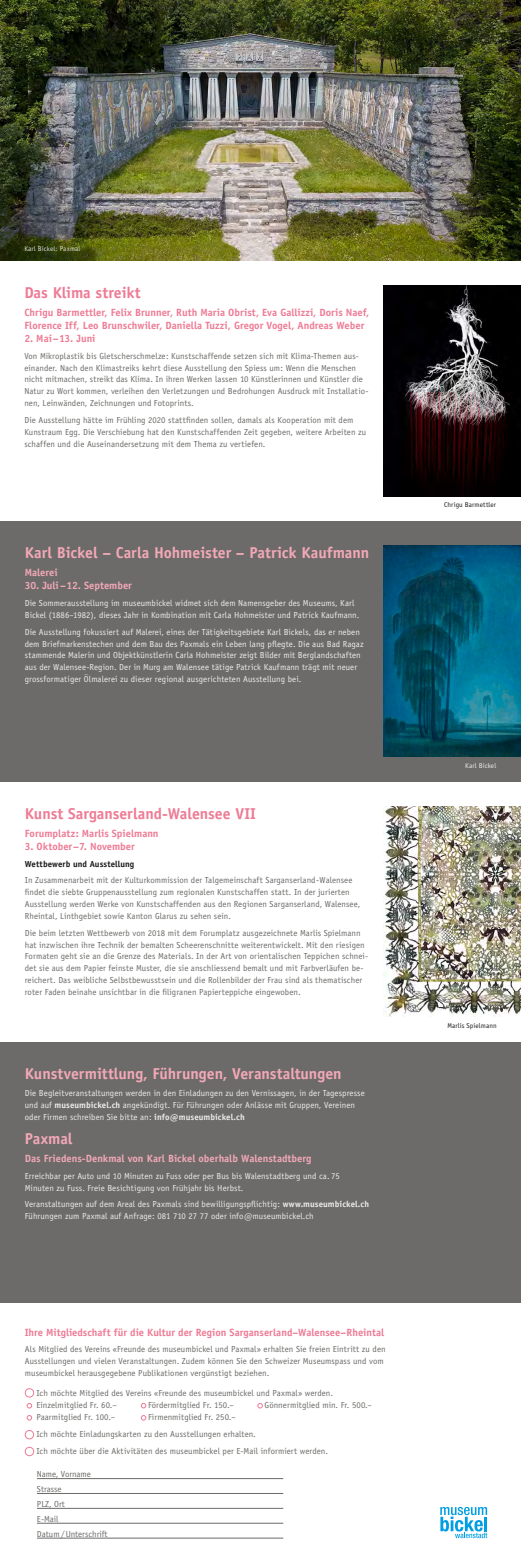
<style>
.page{position:relative;width:521px;height:1563px;background:#fff}
.page>*{position:absolute;margin:0;border:0;box-sizing:border-box;transform-origin:0 0}
.t1{font:700 15.75px "Officina Sans";letter-spacing:-.005em;color:#f3a8b7}
.t2{font:700 15.75px "Officina Sans";color:#ee7b95}
.t3{font:700 10.5px/13.1px "Officina Sans";color:#ee7b95}
.t4{font:700 10.5px "Officina Sans";color:#f3a8b7}
.t5{font:8.75px/11.8px "Officina Sans";letter-spacing:.005em;color:#6c6b69}
.t6{font:8.75px/11.8px "Officina Sans";letter-spacing:.005em;color:#ececec}
.t7{font:700 8.75px "Officina Sans";letter-spacing:.01em;color:#1a1918}
.t8{font:7px "Officina Sans";letter-spacing:.015em;color:#1a1918}
.t9{font:7px "Officina Sans";letter-spacing:.015em;color:#d9d9da}
.t10{font:7px "Officina Sans";letter-spacing:.015em;color:#ececec}
.s1{font-weight:700}
</style>
<div class="page">
<div style="left:0;top:521px;width:521px;height:260px;background:#6c6b69"></div>
<div style="left:0;top:1042px;width:521px;height:260px;background:#6c6b69"></div>
<img style="left:0;top:0;width:521px;height:260px">
<svg style="left:440px;top:1507px;width:47px;height:31px"></svg>
<hr style="left:37px;top:1478px;width:246px;height:1px;background:#6c6b69">
<hr style="left:37px;top:1493px;width:246px;height:1px;background:#6c6b69">
<hr style="left:37px;top:1508px;width:246px;height:1px;background:#6c6b69">
<hr style="left:37px;top:1523px;width:246px;height:1px;background:#6c6b69">
<hr style="left:37px;top:1538px;width:246px;height:1px;background:#6c6b69">
<div style="left:25px;top:1388px;width:9px;height:9px;border:1px solid #ee7b95;border-radius:50%"></div>
<div style="left:25px;top:1430px;width:9px;height:9px;border:1px solid #ee7b95;border-radius:50%"></div>
<div style="left:25px;top:1446px;width:9px;height:10px;border:1px solid #ee7b95;border-radius:50%"></div>
<svg style="left:27px;top:1403px;width:5px;height:5px"></svg>
<svg style="left:27px;top:1415px;width:5px;height:5px"></svg>
<svg style="left:141px;top:1403px;width:5px;height:5px"></svg>
<svg style="left:141px;top:1415px;width:5px;height:5px"></svg>
<svg style="left:257px;top:1403px;width:6px;height:5px"></svg>
<img style="left:384px;top:285px;width:137px;height:211px">
<img style="left:384px;top:806px;width:137px;height:210px">
<img style="left:384px;top:546px;width:137px;height:210px">
<p class="t9" style="left:24px;top:245px;width:57px">Karl Bickel: Paxmal</p>
<h1 class="t2" style="left:24px;top:282px;width:118px">Das Klima streikt</h1>
<p class="t3" style="left:24px;top:305px;width:346px">Chrigu Barmettler, Felix Brunner, Ruth Maria Obrist, Eva Gallizzi, Doris Naef,<br>Florence Iff, Leo Brunschwiler, Daniella Tuzzi, Gregor Vogel, Andreas Weber</p>
<p class="t3" style="left:24px;top:332px;width:73px">2. Mai–13. Juni</p>
<p class="t5" style="left:24px;top:350px;width:346px">Von Mikroplastik bis Gletscherschmelze: Kunstschaffende setzen sich mit Klima-Themen aus&shy;einander. Nach den Klimastreiks kehrt diese Ausstellung den Spiess um: Wenn die Menschen nicht mitmachen, streikt das Klima. In ihren Werken lassen 10 Künstlerinnen und Künstler die Natur zu Wort kommen, verleihen den Verletzungen und Bedrohungen Ausdruck mit Installatio&shy;nen, Leinwänden, Zeichnungen und Fotoprints.</p>
<p class="t5" style="left:24px;top:414px;width:343px">Die Ausstellung hätte im Frühling 2020 stattfinden sollen, damals als Kooperation mit dem<br>Kunstraum Egg. Die Verschiebung hat den Kunstschaffenden Zeit gegeben, weitere Arbeiten zu schaffen und die Auseinandersetzung mit dem Thema zu vertiefen.</p>
<h1 class="t1" style="left:25px;top:543px;width:346px">Karl Bickel – Carla Hohmeister – Patrick Kaufmann</h1>
<p class="t4" style="left:25px;top:566px;width:34px">Malerei</p>
<p class="t4" style="left:25px;top:579px;width:109px">30. Juli–12. September</p>
<p class="t6" style="left:25px;top:597px;width:336px">Die Sommerausstellung im museumbickel widmet sich dem Namensgeber des Museums, Karl<br>Bickel (1886–1982), dieses Jahr in Kombination mit Carla Hohmeister und Patrick Kaufmann.</p>
<p class="t6" style="left:25px;top:626px;width:340px">Die Ausstellung fokussiert auf Malerei, eines der Tätigkeitsgebiete Karl Bickels, das er neben dem Briefmarkenstechen und dem Bau des Paxmals ein Leben lang pflegte. Die aus Bad Ragaz stammende Malerin und Objektkünstlerin Carla Hohmeister zeigt Bilder mit Berglandschaften aus der Walensee-Region. Der in Murg am Walensee tätige Patrick Kaufmann trägt mit neuer grossformatiger Ölmalerei zu dieser regional ausgerichteten Ausstellung bei.</p>
<h1 class="t2" style="left:25px;top:803px;width:233px">Kunst Sarganserland-Walensee VII</h1>
<p class="t3" style="left:25px;top:826px;width:135px">Forumplatz: Marlis Spielmann</p>
<p class="t3" style="left:25px;top:839px;width:111px">3. Oktober–7. November</p>
<p class="t7" style="left:25px;top:858px;width:111px">Wettbewerb und Ausstellung</p>
<p class="t5" style="left:25px;top:874px;width:337px">In Zusammenarbeit mit der Kulturkommission der Talgemeinschaft Sarganserland-Walensee findet die siebte Gruppenausstellung zum regionalen Kunstschaffen statt. In der jurierten Ausstellung werden Werke von Kunstschaffenden aus den Regionen Sarganserland, Walensee, Rheintal, Linthgebiet sowie Kanton Glarus zu sehen sein.</p>
<p class="t5" style="left:25px;top:927px;width:345px">Die beim letzten Wettbewerb von 2018 mit dem Forumplatz ausgezeichnete Marlis Spielmann hat inzwischen ihre Technik der bemalten Scheerenschnitte weiterentwickelt. Mit den riesigen Formaten geht sie an die Grenze des Materials. In der Art von orientalischen Teppichen schnei&shy;det sie aus dem Papier feinste Muster, die sie anschliessend bemalt und mit Farbverläufen be&shy;reichert. Das weibliche Selbstbewusstsein und die Rollenbilder der Frau sind als thematischer roter Faden beinahe unsichtbar in die filigranen Papierteppiche eingewoben.</p>
<h1 class="t1" style="left:25px;top:1064px;width:318px">Kunstvermittlung, Führungen, Veranstaltungen</h1>
<p class="t6" style="left:25px;top:1087px;width:341px">Die Begleitveranstaltungen werden in den Einladungen zu den Vernissagen, in der Tagespresse und auf <span class="s1">museumbickel.ch</span> angekündigt. Für Führungen oder Anlässe mit Gruppen, Vereinen oder Firmen schreiben Sie bitte an: <span class="s1">info@museumbickel.ch</span></p>
<h1 class="t1" style="left:25px;top:1128px;width:49px">Paxmal</h1>
<p class="t4" style="left:25px;top:1152px;width:288px">Das Friedens-Denkmal von Karl Bickel oberhalb Walenstadtberg</p>
<p class="t6" style="left:25px;top:1170px;width:316px">Erreichbar per Auto und 10 Minuten zu Fuss oder per Bus bis Walenstadtberg und ca. 75<br>Minuten zu Fuss. Freie Besichtigung von Frühjahr bis Herbst.</p>
<p class="t6" style="left:25px;top:1198px;width:346px">Veranstaltungen auf dem Areal des Paxmals sind bewilligungspflichtig: <span class="s1">www.museumbickel.ch<br></span>Führungen zum Paxmal auf Anfrage: 081 710 27 77 oder info@museumbickel.ch</p>
<p class="t3" style="left:25px;top:1325px;width:361px">Ihre Mitgliedschaft für die Kultur der Region Sarganserland–Walensee–Rheintal</p>
<p class="t5" style="left:25px;top:1343px;width:362px">Als Mitglied des Vereins «Freunde des museumbickel und Paxmal» erhalten Sie freien Eintritt zu den<br>Ausstellungen und vielen Veranstaltungen. Zudem können Sie den Schweizer Museumspass und vom museumbickel herausgegebene Publikationen vergünstigt beziehen.</p>
<p class="t5" style="left:36px;top:1387px;width:298px">Ich möchte Mitglied des Vereins «Freunde des museumbickel und Paxmal» werden.<br>Einzelmitglied Fr. 60.–</p>
<p class="t5" style="left:148px;top:1399px;width:87px">Fördermitglied Fr. 150.–</p>
<p class="t5" style="left:265px;top:1399px;width:109px">Gönnermitglied min. Fr. 500.–</p>
<p class="t5" style="left:36px;top:1408px;width:293px;line-height:16.8px;text-indent:112px">Firmenmitglied Fr. 250.–<br>Ich möchte Einladungskarten zu den Ausstellungen erhalten.<br>Ich möchte über die Aktivitäten des museumbickel per E-Mail informiert werden.</p>
<p class="t5" style="left:36px;top:1411px;width:80px">Paarmitglied Fr. 100.–</p>
<p class="t5" style="left:37px;top:1466px;width:72px;line-height:14.9px">Name, Vorname<br>Strasse<br>PLZ, Ort<br>E-Mail<br>Datum/Unterschrift</p>
<p class="t8" style="left:444px;top:501px;width:54px">Chrigu Barmettler</p>
<p class="t10" style="left:465px;top:761px;width:32px">Karl Bickel</p>
<p class="t8" style="left:447px;top:1022px;width:51px">Marlis Spielmann</p>
</div>
